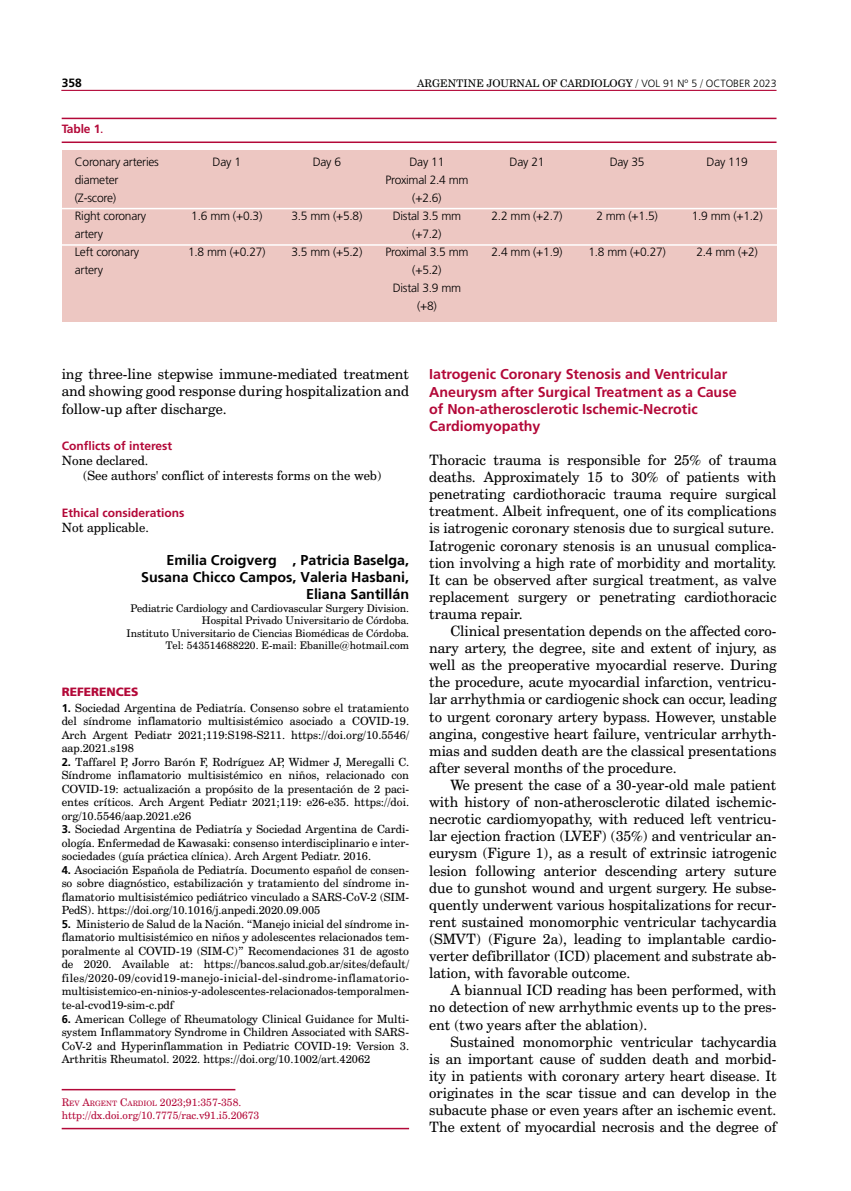
<style>
.page{position:relative;width:851px;height:1191px;background:#fff}
.page>*{position:absolute;margin:0;border:0;box-sizing:border-box;transform-origin:0 0}
.introduccion_y_resul{font:14.25px/17.1px "Century Schoolbook BT";color:#000;text-align:justify}
.introduccion_y_resul-2{font:700 14.25px/17.1px "Frutiger LT Std";color:#b30838}
.introduccion_y_resul-3{font:700 14.25px "Frutiger";color:#000}
.introduccion_y_resul-4{font:12.75px "Century Schoolbook BT";color:#000}
.t1{font:300 12px/18px "Frutiger LT Std";letter-spacing:-.02em;color:#000;text-align:center}
.t2{font:700 12px "Frutiger LT Std";color:#b30838}
.t3{font:900 12px "Frutiger LT Std";color:#b30838}
.t4{font:700 12px "Frutiger LT Std";color:#000}
.t5{font:11.25px/13.5px "Century Schoolbook BT";color:#000;text-align:justify}
.introduccion_y_resul-5{font:10.5px "Century Schoolbook BT";color:#000}
.t6{font:10.5px "Century Schoolbook BT";color:#b30838}
.s1{font-family:"Frutiger LT Std";font-weight:300}
.s2{font-weight:400}
.s3{font-family:"Frutiger LT Std";font-weight:700}
.s4{font-style:inherit}
.s5{font-size:7.35px}
</style>
<div class="page">
<hr style="left:61px;top:90px;width:715px;height:1px;background:#b30838">
<hr style="left:62px;top:1127px;width:347px;height:2px;background:#b30838">
<hr style="left:62px;top:1089px;width:173px;height:1px;background:#b30838">
<div style="left:62px;top:150px;width:714px;height:171px;background:#edc7c2"></div>
<hr style="left:49px;top:208px;width:744px;height:1px;background:#fff">
<hr style="left:51px;top:244px;width:743px;height:2px;background:#fff">
<hr style="left:62px;top:141px;width:714px;height:2px;background:#b30838">
<hr style="left:62px;top:118px;width:714px;height:1px;background:#b30838">
<p class="t4" style="left:62px;top:75px;width:22px">358</p>
<p class="introduccion_y_resul-5" style="left:417px;top:77px;width:361px">ARGENTINE JOURNAL OF CARDIOLOGY / <span class="s1">VOL 91 Nº 5</span> / <span class="s1">OCTOBER 2023</span></p>
<p class="t2" style="left:62px;top:121px;width:43px">Table 1<span class="s2">.</span></p>
<p class="t1" style="left:75px;top:153px;width:85px;text-align:left">Coronary arteries diameter</p>
<p class="t1" style="left:75px;top:189px;width:43px">(Z-score)</p>
<p class="t1" style="left:75px;top:207px;width:73px">Right coronary</p>
<p class="t1" style="left:75px;top:225px;width:30px">artery</p>
<p class="t1" style="left:75px;top:243px;width:66px;text-align:left">Left coronary artery</p>
<p class="t1" style="left:212px;top:153px;width:30px">Day 1</p>
<p class="t1" style="left:191px;top:207px;width:73px">1.6 mm (+0.3)</p>
<p class="t1" style="left:188px;top:243px;width:79px">1.8 mm (+0.27)</p>
<p class="t1" style="left:312px;top:153px;width:30px">Day 6</p>
<p class="t1" style="left:291px;top:207px;width:73px">3.5 mm (+5.8)</p>
<p class="t1" style="left:291px;top:243px;width:73px">3.5 mm (+5.2)</p>
<p class="t1" style="left:409px;top:153px;width:36px">Day 11</p>
<p class="t1" style="left:385px;top:171px;width:85px">Proximal 2.4 mm (+2.6)</p>
<p class="t1" style="left:392px;top:207px;width:70px">Distal 3.5 mm (+7.2)</p>
<p class="t1" style="left:385px;top:243px;width:85px">Proximal 3.5 mm (+5.2)</p>
<p class="t1" style="left:392px;top:279px;width:70px">Distal 3.9 mm (+8)</p>
<p class="t1" style="left:509px;top:153px;width:36px">Day 21</p>
<p class="t1" style="left:491px;top:207px;width:73px">2.2 mm (+2.7)</p>
<p class="t1" style="left:491px;top:243px;width:73px">2.4 mm (+1.9)</p>
<p class="t1" style="left:609px;top:153px;width:36px">Day 35</p>
<p class="t1" style="left:596px;top:207px;width:63px">2 mm (+1.5)</p>
<p class="t1" style="left:588px;top:243px;width:79px">1.8 mm (+0.27)</p>
<p class="t1" style="left:706px;top:153px;width:43px">Day 119</p>
<p class="t1" style="left:691px;top:207px;width:73px">1.9 mm (+1.2)</p>
<p class="t1" style="left:696px;top:243px;width:63px">2.4 mm (+2)</p>
<p class="introduccion_y_resul" style="left:62px;top:365px;width:349px">ing three-line stepwise immune-mediated treatment and showing good response during hospitalization and follow-up after discharge.</p>
<p class="t2" style="left:62px;top:438px;width:112px">Conflicts of interest</p>
<p class="introduccion_y_resul-4" style="left:62px;top:452px;width:88px">None declared.</p>
<p class="introduccion_y_resul-4" style="left:83px;top:468px;width:300px">(See authors' conflict of interests forms on the web)</p>
<p class="t2" style="left:62px;top:506px;width:124px">Ethical considerations</p>
<p class="introduccion_y_resul-4" style="left:62px;top:520px;width:89px">Not applicable.</p>
<p class="introduccion_y_resul-3" style="left:166px;top:551px;width:244px">Emilia Croigverg , Patricia Baselga,</p>
<p class="introduccion_y_resul-3" style="left:141px;top:568px;width:269px">Susana Chicco Campos, Valeria Hasbani,</p>
<p class="introduccion_y_resul-3" style="left:306px;top:585px;width:104px">Eliana Santillán</p>
<p class="introduccion_y_resul-5" style="left:130px;top:601px;width:280px">Pediatric Cardiology and Cardiovascular Surgery Division.</p>
<p class="introduccion_y_resul-5" style="left:202px;top:614px;width:209px">Hospital Privado Universitario de Córdoba.</p>
<p class="introduccion_y_resul-5" style="left:126px;top:626px;width:284px">Instituto Universitario de Ciencias Biomédicas de Córdoba.</p>
<p class="introduccion_y_resul-5" style="left:166px;top:639px;width:245px">Tel: 543514688220. E-mail: Ebanille@hotmail.com</p>
<p class="t3" style="left:62px;top:685px;width:78px">REFERENCES</p>
<p class="t5" style="left:62px;top:701px;width:349px"><span class="s3">1.</span> Sociedad Argentina de Pediatría. Consenso sobre el tratamiento del síndrome inflamatorio multisistémico asociado a COVID-19.<br>Arch Argent Pediatr 2021;119:S198-S211. https://doi.org/10.5546/ aap.2021.s198</p>
<p class="t5" style="left:62px;top:755px;width:349px"><span class="s3">2.</span> Taffarel P, Jorro Barón F, Rodríguez AP, Widmer J, Meregalli C.<br>Síndrome inflamatorio multisistémico en niños, relacionado con COVID-19: actualización a propósito de la presentación de 2 paci&shy;entes críticos. Arch Argent Pediatr 2021;119: e26-e35. https://doi. org/10.5546/aap.2021.e26</p>
<p class="t5" style="left:62px;top:822px;width:349px"><span class="s3">3.</span> Sociedad Argentina de Pediatría y Sociedad Argentina de Cardi&shy;ología. Enfermedad de Kawasaki: consenso interdisciplinario e inter&shy;sociedades (guía práctica clínica). Arch Argent Pediatr. 2016.</p>
<p class="t5" style="left:62px;top:863px;width:349px"><span class="s3">4.</span> Asociación Española de Pediatría. Documento español de consen&shy;so sobre diagnóstico, estabilización y tratamiento del síndrome in&shy;flamatorio multisistémico pediátrico vinculado a SARS-CoV-2 (SIM-PedS). https://doi.org/10.1016/j.anpedi.2020.09.005</p>
<p class="t5" style="left:62px;top:917px;width:349px"><span class="s3">5.</span> Ministerio de Salud de la Nación. “Manejo inicial del síndrome in&shy;flamatorio multisistémico en niños y adolescentes relacionados tem&shy;poralmente al COVID-19 (SIM-C)” Recomendaciones 31 de agosto de 2020. Available at: https://bancos.salud.gob.ar/sites/default/ files/2020-09/covid19-manejo-inicial-del-sindrome-inflamatorio&shy;multisistemico-en-ninios-y-adolescentes-relacionados-temporalmen&shy;te-al-cvod19-sim-c.pdf</p>
<p class="t5" style="left:62px;top:1011px;width:349px"><span class="s3">6.</span> American College of Rheumatology Clinical Guidance for Multi&shy;system Inflammatory Syndrome in Children Associated with SARS-CoV-2 and Hyperinflammation in Pediatric COVID-19: Version 3.<br>Arthritis Rheumatol. 2022. https://doi.org/10.1002/art.42062</p>
<p class="t6" style="left:62px;top:1096px;width:181px"><span class="s4">R</span><span class="s5">EV</span> <span class="s4">A</span><span class="s5">RGENT</span> <span class="s4">C</span><span class="s5">ARDIOL</span> 2023;91:357-358.</p>
<p class="t6" style="left:62px;top:1108px;width:199px">http://dx.doi.org/10.7775/rac.v91.i5.20673</p>
<p class="introduccion_y_resul-2" style="left:429px;top:366px;width:309px">Iatrogenic Coronary Stenosis and Ventricular Aneurysm after Surgical Treatment as a Cause of Non-atherosclerotic Ischemic-Necrotic Cardiomyopathy</p>
<p class="introduccion_y_resul" style="left:429px;top:451px;width:349px">Thoracic trauma is responsible for 25% of trauma deaths. Approximately 15 to 30% of patients with penetrating cardiothoracic trauma require surgical treatment. Albeit infrequent, one of its complications is iatrogenic coronary stenosis due to surgical suture.</p>
<p class="introduccion_y_resul" style="left:429px;top:537px;width:349px">Iatrogenic coronary stenosis is an unusual complica&shy;tion involving a high rate of morbidity and mortality.<br>It can be observed after surgical treatment, as valve replacement surgery or penetrating cardiothoracic trauma repair.</p>
<p class="introduccion_y_resul" style="left:429px;top:622px;width:349px;text-indent:21px">Clinical presentation depends on the affected coro&shy;nary artery, the degree, site and extent of injury, as well as the preoperative myocardial reserve. During the procedure, acute myocardial infarction, ventricu&shy;lar arrhythmia or cardiogenic shock can occur, leading to urgent coronary artery bypass. However, unstable angina, congestive heart failure, ventricular arrhyth&shy;mias and sudden death are the classical presentations after several months of the procedure.</p>
<p class="introduccion_y_resul" style="left:429px;top:776px;width:349px;text-indent:21px">We present the case of a 30-year-old male patient with history of non-atherosclerotic dilated ischemic&shy;necrotic cardiomyopathy, with reduced left ventricu&shy;lar ejection fraction (LVEF) (35%) and ventricular an&shy;eurysm (Figure 1), as a result of extrinsic iatrogenic lesion following anterior descending artery suture due to gunshot wound and urgent surgery. He subse&shy;quently underwent various hospitalizations for recur&shy;rent sustained monomorphic ventricular tachycardia (SMVT) (Figure 2a), leading to implantable cardio&shy;verter defibrillator (ICD) placement and substrate ab&shy;lation, with favorable outcome.</p>
<p class="introduccion_y_resul" style="left:429px;top:981px;width:349px;text-indent:21px">A biannual ICD reading has been performed, with no detection of new arrhythmic events up to the pres&shy;ent (two years after the ablation).</p>
<p class="introduccion_y_resul" style="left:429px;top:1032px;width:349px;text-indent:21px">Sustained monomorphic ventricular tachycardia is an important cause of sudden death and morbid&shy;ity in patients with coronary artery heart disease. It originates in the scar tissue and can develop in the subacute phase or even years after an ischemic event.<br>The extent of myocardial necrosis and the degree of</p>
</div>
